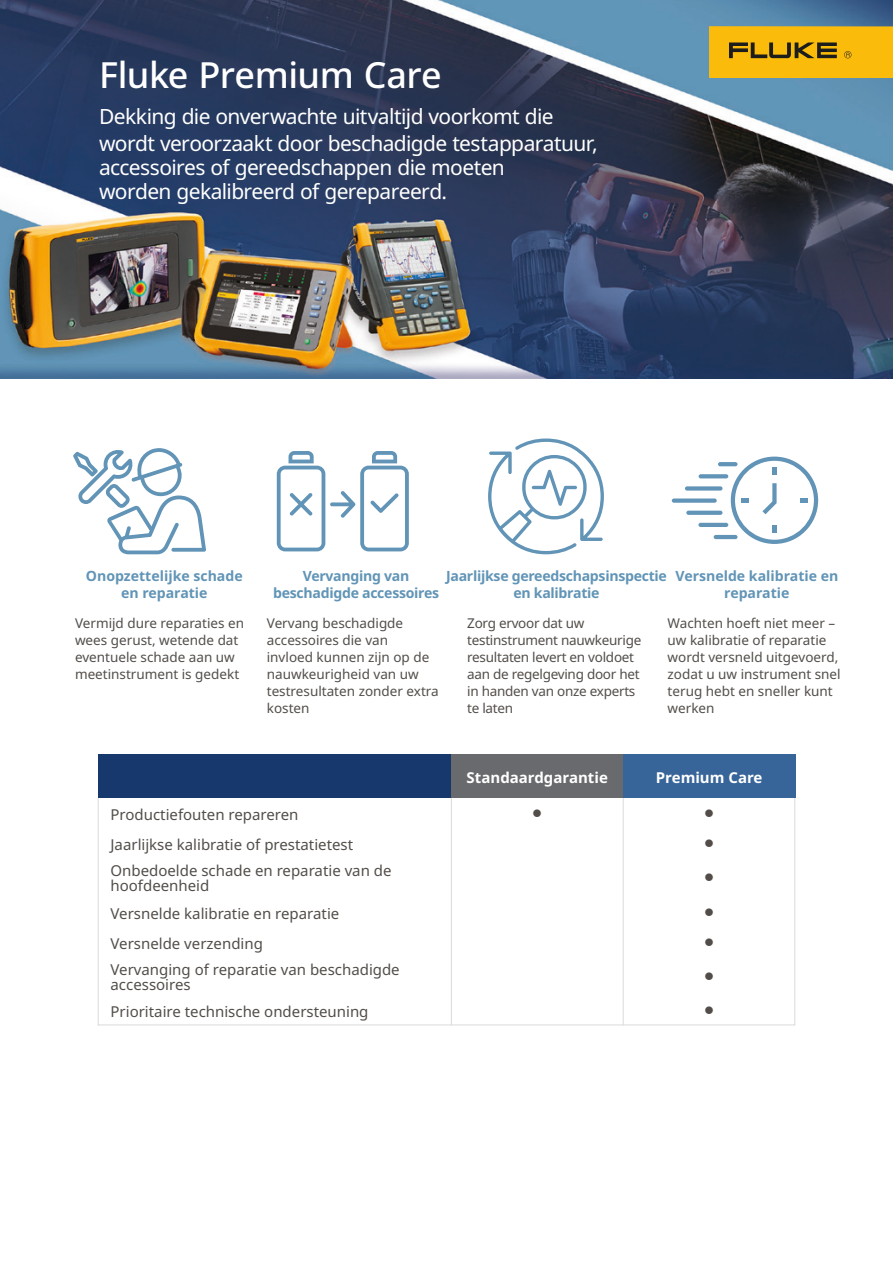
<style>
.page{position:relative;width:893px;height:1263px;background:#fff}
.page>*{position:absolute;margin:0;border:0;box-sizing:border-box;transform-origin:0 0}
.Single_column_head{font:500 36px "Noto Sans";letter-spacing:-.015em;color:#fff}
.Single_column_head-2{font:21px/27px "Noto Sans";letter-spacing:-.03em;color:#fff}
.t1{font:15px/15px "Noto Sans";color:#524d49}
.t2{font:700 15px "Noto Sans";color:#fff}
.t3{font:700 14.1px/17px "Noto Sans";letter-spacing:-.02em;color:#6194b6;text-align:center}
.t4{font:700 14.1px/17px "Noto Sans";color:#6194b6;text-align:center}
.t5{font:13.5px/17px "Noto Sans";color:#524d49}
.t6{font:13.5px/17px "Noto Sans";letter-spacing:-.02em;color:#524d49}
</style>
<div class="page">
<img style="left:0;top:0;width:893px;height:379px">
<div style="left:98px;top:755px;width:353px;height:43px;background:#17386d"></div>
<div style="left:451px;top:755px;width:172px;height:43px;background:#696a6d"></div>
<div style="left:623px;top:755px;width:172px;height:43px;background:#37659a"></div>
<hr style="left:794px;top:798px;width:1px;height:227px;background:#dadada">
<hr style="left:623px;top:798px;width:1px;height:227px;background:#dadada">
<hr style="left:98px;top:1024px;width:697px;height:1px;background:#dadada">
<hr style="left:451px;top:798px;width:1px;height:227px;background:#dadada">
<hr style="left:98px;top:798px;width:1px;height:227px;background:#dadada">
<svg style="left:488px;top:438px;width:116px;height:116px"></svg>
<svg style="left:73px;top:448px;width:133px;height:106px"></svg>
<svg style="left:277px;top:451px;width:132px;height:100px"></svg>
<hr style="left:714px;top:535px;width:23px;height:4px;background:#6194b6;border-radius:2px">
<hr style="left:698px;top:523px;width:30px;height:4px;background:#6194b6;border-radius:2px">
<svg style="left:686px;top:511px;width:36px;height:4px"></svg>
<div style="left:672px;top:498px;width:45px;height:5px;background:#6194b6;border-radius:2px"></div>
<div style="left:685px;top:486px;width:37px;height:5px;background:#6194b6;border-radius:2px"></div>
<svg style="left:699px;top:474px;width:29px;height:4px"></svg>
<hr style="left:718px;top:462px;width:19px;height:4px;background:#6194b6;border-radius:2px">
<svg style="left:731px;top:457px;width:87px;height:87px"></svg>
<div style="left:709px;top:26px;width:184px;height:52px;background:#fbbb0a"></div>
<svg style="left:729px;top:42px;width:108px;height:16px"></svg>
<svg style="left:844px;top:51px;width:7px;height:7px"></svg>
<p class="Single_column_head" style="left:99px;top:55px;width:344px">Fluke Premium Care</p>
<p class="Single_column_head-2" style="left:99px;top:103px;width:500px">Dekking die onverwachte uitvaltijd voorkomt die wordt veroorzaakt door beschadigde testapparatuur,</p>
<p class="Single_column_head-2" style="left:99px;top:156px;width:407px;line-height:24px">accessoires of gereedschappen die moeten worden gekalibreerd of gerepareerd.</p>
<p class="t4" style="left:86px;top:568px;width:158px">Onopzettelijke schade</p>
<p class="t4" style="left:121px;top:585px;width:88px">en reparatie</p>
<p class="t3" style="left:273px;top:568px;width:168px">Vervanging van beschadigde accessoires</p>
<p class="t3" style="left:446px;top:568px;width:222px">Jaarlijkse gereedschapsinspectie en kalibratie</p>
<p class="t4" style="left:675px;top:568px;width:164px">Versnelde kalibratie en reparatie</p>
<p class="t5" style="left:75px;top:615px;width:171px">Vermijd dure reparaties en wees gerust, wetende dat eventuele schade aan uw meetinstrument is gedekt</p>
<p class="t5" style="left:267px;top:615px;width:173px">Vervang beschadigde accessoires die van<br>invloed kunnen zijn op de nauwkeurigheid van uw testresultaten zonder extra kosten</p>
<p class="t5" style="left:668px;top:615px;width:175px">Wachten hoeft niet meer – uw kalibratie of reparatie wordt versneld uitgevoerd, zodat u uw instrument snel terug hebt en sneller kunt werken</p>
<p class="t6" style="left:467px;top:615px;width:176px">Zorg ervoor dat uw testinstrument nauwkeurige resultaten levert en voldoet aan de regelgeving door het in handen van onze experts te laten</p>
<p class="t1" style="left:111px;top:807px;width:190px">Productiefouten repareren</p>
<p class="t1" style="left:111px;top:837px;width:244px">Jaarlijkse kalibratie of prestatietest</p>
<p class="t1" style="left:111px;top:864px;width:283px">Onbedoelde schade en reparatie van de hoofdeenheid</p>
<p class="t1" style="left:111px;top:906px;width:230px">Versnelde kalibratie en reparatie</p>
<p class="t1" style="left:111px;top:936px;width:154px">Versnelde verzending</p>
<p class="t1" style="left:111px;top:963px;width:291px">Vervanging of reparatie van beschadigde accessoires</p>
<p class="t1" style="left:111px;top:1004px;width:259px">Prioritaire technische ondersteuning</p>
<p class="t2" style="left:467px;top:769px;width:143px">Standaardgarantie</p>
<p class="t2" style="left:656px;top:769px;width:108px">Premium Care</p>
</div>
